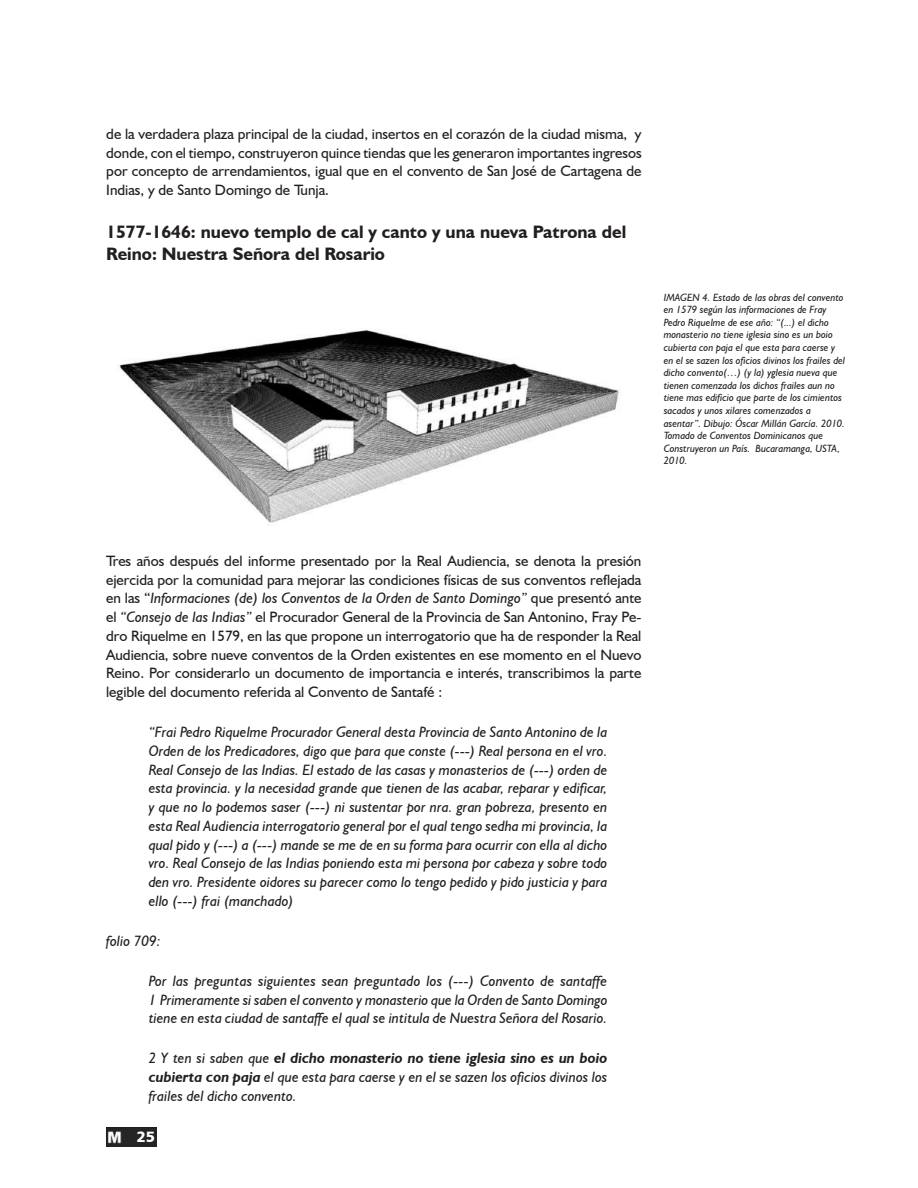
<style>
.page{position:relative;width:918px;height:1188px;background:#fff}
.page>*{position:absolute;margin:0;border:0;box-sizing:border-box;transform-origin:0 0}
.t1{font:700 18px/21.6px "Humanist 521 BT";color:#231f20}
.t2{font:italic 15px/18.8px "Humanist 521 BT";color:#231f20;text-align:justify}
.t3{font:15px/18.8px "Humanist 521 BT";color:#231f20;text-align:justify}
.t4{font:15px "Humanist 777 BT Black B";color:#fff}
.t5{font:italic 10.5px/12.6px "Humanist 521 BT";color:#231f20}
.s1{font-style:italic}
.s2{font-weight:700}
</style>
<div class="page">
<img style="left:106px;top:1127px;width:51px;height:20px">
<img style="left:118px;top:330px;width:501px;height:193px">
<p class="t3" style="left:106px;top:124px;width:537px">de la verdadera plaza principal de la ciudad, insertos en el corazón de la ciudad misma, y donde, con el tiempo, construyeron quince tiendas que les generaron importantes ingresos por concepto de arrendamientos, igual que en el convento de San José de Cartagena de Indias, y de Santo Domingo de Tunja.</p>
<p class="t1" style="left:106px;top:221px;width:521px">1577-1646: nuevo templo de cal y canto y una nueva Patrona del<br>Reino: Nuestra Señora del Rosario</p>
<p class="t5" style="left:664px;top:290px;width:183px">IMAGEN 4. Estado de las obras del convento en 1579 según las informaciones de Fray Pedro Riquelme de ese año: “(...) el dicho monasterio no tiene iglesia sino es un boio cubierta con paja el que esta para caerse y en el se sazen los oficios divinos los frailes del dicho convento(…) (y la) yglesia nueva que tienen comenzada los dichos frailes aun no tiene mas edificio que parte de los cimientos sacados y unos xilares comenzados a asentar”. Dibujo: Óscar Millán García. 2010.<br>Tomado de Conventos Dominicanos que Construyeron un País. Bucaramanga, USTA, 2010.</p>
<p class="t3" style="left:106px;top:551px;width:537px">Tres años después del informe presentado por la Real Audiencia, se denota la presión ejercida por la comunidad para mejorar las condiciones físicas de sus conventos reflejada en las “<span class="s1">Informaciones (de) los Conventos de la Orden de Santo Domingo”</span> que presentó ante el <span class="s1">“Consejo de las Indias”</span> el Procurador General de la Provincia de San Antonino, Fray Pe&shy;dro Riquelme en 1579, en las que propone un interrogatorio que ha de responder la Real Audiencia, sobre nueve conventos de la Orden existentes en ese momento en el Nuevo Reino. Por considerarlo un documento de importancia e interés, transcribimos la parte legible del documento referida al Convento de Santafé :</p>
<p class="t2" style="left:149px;top:722px;width:460px">“Frai Pedro Riquelme Procurador General desta Provincia de Santo Antonino de la Orden de los Predicadores, digo que para que conste (---) Real persona en el vro.<br>Real Consejo de las Indias. El estado de las casas y monasterios de (---) orden de esta provincia. y la necesidad grande que tienen de las acabar, reparar y edificar, y que no lo podemos saser (---) ni sustentar por nra. gran pobreza, presento en esta Real Audiencia interrogatorio general por el qual tengo sedha mi provincia, la qual pido y (---) a (---) mande se me de en su forma para ocurrir con ella al dicho vro. Real Consejo de las Indias poniendo esta mi persona por cabeza y sobre todo den vro. Presidente oidores su parecer como lo tengo pedido y pido justicia y para ello (---) frai (manchado)</p>
<p class="t2" style="left:106px;top:931px;width:56px">folio 709:</p>
<p class="t2" style="left:149px;top:971px;width:460px">Por las preguntas siguientes sean preguntado los (---) Convento de santaffe 1 Primeramente si saben el convento y monasterio que la Orden de Santo Domingo tiene en esta ciudad de santaffe el qual se intitula de Nuestra Señora del Rosario.</p>
<p class="t2" style="left:149px;top:1049px;width:460px">2 Y ten si saben que <span class="s2">el dicho monasterio no tiene iglesia sino es un boio cubierta con paja</span> el que esta para caerse y en el se sazen los oficios divinos los frailes del dicho convento.</p>
<p class="t4" style="left:136px;top:1127px;width:20px">25</p>
</div>
